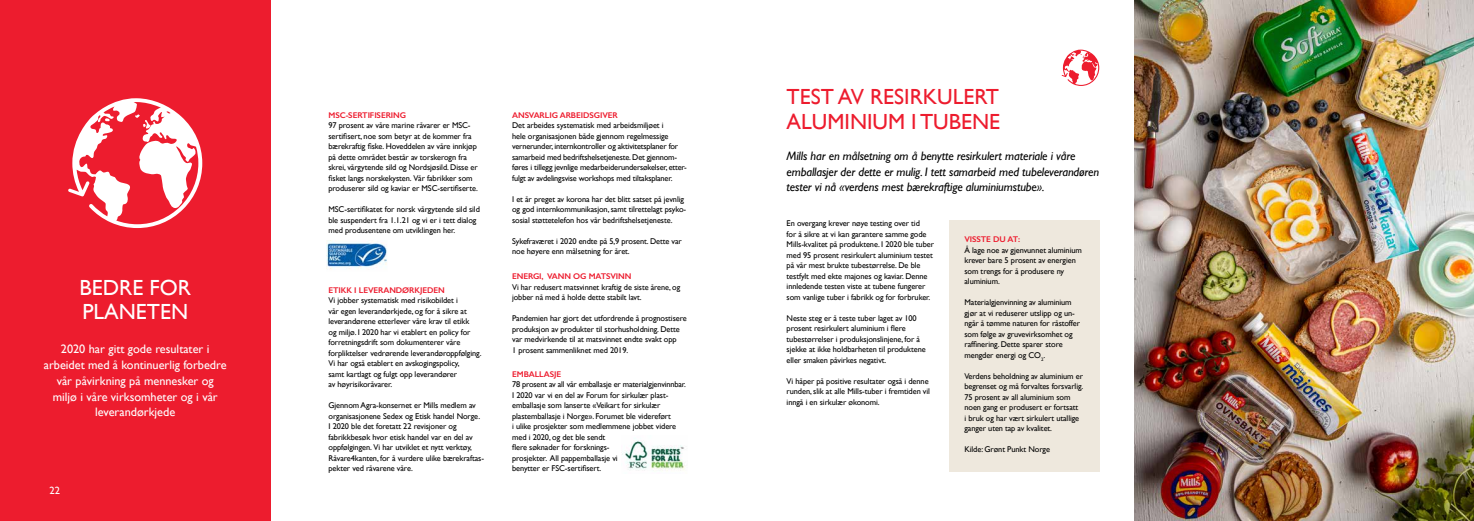
<style>
.page{position:relative;width:1474px;height:521px;background:#fff}
.page>*{position:absolute;margin:0;border:0;box-sizing:border-box;transform-origin:0 0}
.t1{font:21.88px/24.5px "Gill Sans";color:#ed1c2e}
.t2{font:21.88px/24.5px "Gill Sans";color:#fff}
.t3{font:italic 12.25px/15.8px "Gill Sans";letter-spacing:-.01em;color:#000}
.t4{font:12.25px/15.8px "Gill Sans";color:#fff;text-align:center}
.t5{font:10.5px "Gill Sans";color:#fff}
.t6{font:8.31px/10.5px "Gill Sans";letter-spacing:-.01em;color:#000}
.t7{font:600 8.31px "Gill Sans";letter-spacing:-.01em;color:#ed1c2e}
</style>
<div class="page">
<div style="left:0;top:0;width:270px;height:521px;background:#ed1c2e"></div>
<svg style="left:68px;top:98px;width:134px;height:130px"></svg>
<img style="left:326px;top:240px;width:61px;height:30px">
<svg style="left:1061px;top:50px;width:38px;height:36px"></svg>
<div style="left:949px;top:220px;width:150px;height:251px;background:#eee8dd"></div>
<img style="left:1134px;top:0;width:339px;height:521px">
<img style="left:622px;top:440px;width:63px;height:31px">
<h1 class="t2" style="left:79px;top:275px;width:113px">BEDRE FOR<br>PLANETEN</h1>
<h2 class="t4" style="left:44px;top:341px;width:184px">2020 har gitt gode resultater i arbeidet med å kontinuerlig forbedre vår påvirkning på mennesker og miljø i våre virksomheter og i vår leverandørkjede</h2>
<p class="t5" style="left:50px;top:484px;width:12px">22</p>
<p class="t7" style="left:328px;top:110px;width:79px">MSC-SERTIFISERING</p>
<p class="t6" style="left:328px;top:120px;width:151px">97 prosent av våre marine råvarer er MSC&shy;sertifisert, noe som betyr at de kommer fra bærekraftig fiske. Hoveddelen av våre innkjøp på dette området består av torskerogn fra skrei, vårgytende sild og Nordsjøsild. Disse er fisket langs norskekysten. Vår fabrikker som produserer sild og kaviar er MSC-sertifiserte.</p>
<p class="t6" style="left:328px;top:204px;width:153px">MSC-sertifikatet for norsk vårgytende sild sild ble suspendert fra 1.1.21 og vi er i tett dialog med produsentene om utviklingen her.</p>
<p class="t7" style="left:328px;top:285px;width:118px">ETIKK I LEVERANDØRKJEDEN</p>
<p class="t6" style="left:328px;top:295px;width:154px">Vi jobber systematisk med risikobildet i<br>vår egen leverandørkjede, og for å sikre at leverandørene etterlever våre krav til etikk<br>og miljø. I 2020 har vi etablert en policy for forretningsdrift som dokumenterer våre forpliktelser vedrørende leverandøroppfølging.<br>Vi har også etablert en avskogingspolicy,<br>samt kartlagt og fulgt opp leverandører<br>av -høyrisikoråvarer.</p>
<p class="t6" style="left:328px;top:400px;width:157px">Gjennom Agra-konsernet er Mills medlem av organisasjonene Sedex og Etisk handel Norge.<br>I 2020 ble det foretatt 22 revisjoner og fabrikkbesøk hvor etisk handel var en del av oppfølgingen. Vi har utviklet et nytt verktøy, Råvare4kanten, for å vurdere ulike bærekraftas&shy;pekter ved råvarene våre.</p>
<p class="t7" style="left:512px;top:110px;width:107px">ANSVARLIG ARBEIDSGIVER</p>
<p class="t6" style="left:512px;top:120px;width:175px">Det arbeides systematisk med arbeidsmiljøet i<br>hele organisasjonen både gjennom regelmessige vernerunder, internkontroller og aktivitetsplaner for samarbeid med bedriftshelsetjeneste. Det gjennom&shy;føres i tillegg jevnlige medarbeiderundersøkelser, etter&shy;fulgt av avdelingsvise workshops med tiltaksplaner.</p>
<p class="t6" style="left:512px;top:193px;width:176px">I et år preget av korona har det blitt satset på jevnlig og god internkommunikasjon, samt tilrettelagt psyko&shy;sosial støttetelefon hos vår bedriftshelsetjeneste.</p>
<p class="t6" style="left:512px;top:235px;width:171px">Sykefraværet i 2020 endte på 5,9 prosent. Dette var noe høyere enn målsetning for året.</p>
<p class="t7" style="left:512px;top:271px;width:121px">ENERGI, VANN OG MATSVINN</p>
<p class="t6" style="left:512px;top:281px;width:169px">Vi har redusert matsvinnet kraftig de siste årene, og jobber nå med å holde dette stabilt lavt.</p>
<p class="t6" style="left:512px;top:313px;width:176px">Pandemien har gjort det utfordrende å prognostisere produksjon av produkter til storhusholdning. Dette var medvirkende til at matsvinnet endte svakt opp<br>1 prosent sammenliknet med 2019.</p>
<p class="t7" style="left:512px;top:369px;width:51px">EMBALLASJE</p>
<p class="t6" style="left:512px;top:379px;width:175px">78 prosent av all vår emballasje er materialgjenvinnbar.<br>I 2020 var vi en del av Forum for sirkulær plast&shy;emballasje som lanserte «Veikart for sirkulær plastemballasje i Norge». Forumet ble videreført<br>i ulike prosjekter som medlemmene jobbet videre med i 2020, og det ble sendt<br>flere søknader for forsknings-<br>prosjekter. All pappemballasje vi<br>benytter er FSC-sertifisert.</p>
<h1 class="t1" style="left:786px;top:85px;width:215px">TEST AV RESIRKULERT<br>ALUMINIUM I TUBENE</h1>
<h2 class="t3" style="left:786px;top:148px;width:314px">Mills har en målsetning om å benytte resirkulert materiale i våre emballasjer der dette er mulig. I tett samarbeid med tubeleverandøren tester vi nå «verdens mest bærekraftige aluminiumstube».</h2>
<p class="t6" style="left:786px;top:218px;width:149px">En overgang krever nøye testing over tid<br>for å sikre at vi kan garantere samme gode Mills-kvalitet på produktene. I 2020 ble tuber med 95 prosent resirkulert aluminium testet på vår mest brukte tubestørrelse. De ble testfylt med ekte majones og kaviar. Denne innledende testen viste at tubene fungerer som vanlige tuber i fabrikk og for forbruker.</p>
<p class="t6" style="left:786px;top:312px;width:141px">Neste steg er å teste tuber laget av 100 prosent resirkulert aluminium i flere tubestørrelser i produksjonslinjene, for å sjekke at ikke holdbarheten til produktene eller smaken påvirkes negativt.</p>
<p class="t6" style="left:786px;top:375px;width:145px">Vi håper på positive resultater også i denne runden, slik at alle Mills-tuber i fremtiden vil inngå i en sirkulær økonomi.</p>
<p class="t7" style="left:964px;top:234px;width:57px">VISSTE DU AT:</p>
<p class="t6" style="left:964px;top:245px;width:119px">Å lage noe av gjenvunnet aluminium krever bare 5 prosent av energien som trengs for å produsere ny aluminium.</p>
<p class="t6" style="left:964px;top:297px;width:117px">Materialgjenvinning av aluminium gjør at vi reduserer utslipp og un&shy;ngår å tømme naturen for råstoffer som følge av gruvevirksomhet og raffinering. Dette sparer store mengder energi og CO<sub>2</sub>.</p>
<p class="t6" style="left:964px;top:371px;width:120px">Verdens beholdning av aluminium er begrenset og må forvaltes forsvarlig.<br>75 prosent av all aluminium som noen gang er produsert er fortsatt<br>i bruk og har vært sirkulert utallige ganger uten tap av kvalitet.</p>
<p class="t6" style="left:964px;top:444px;width:87px">Kilde: Grønt Punkt Norge</p>
</div>
